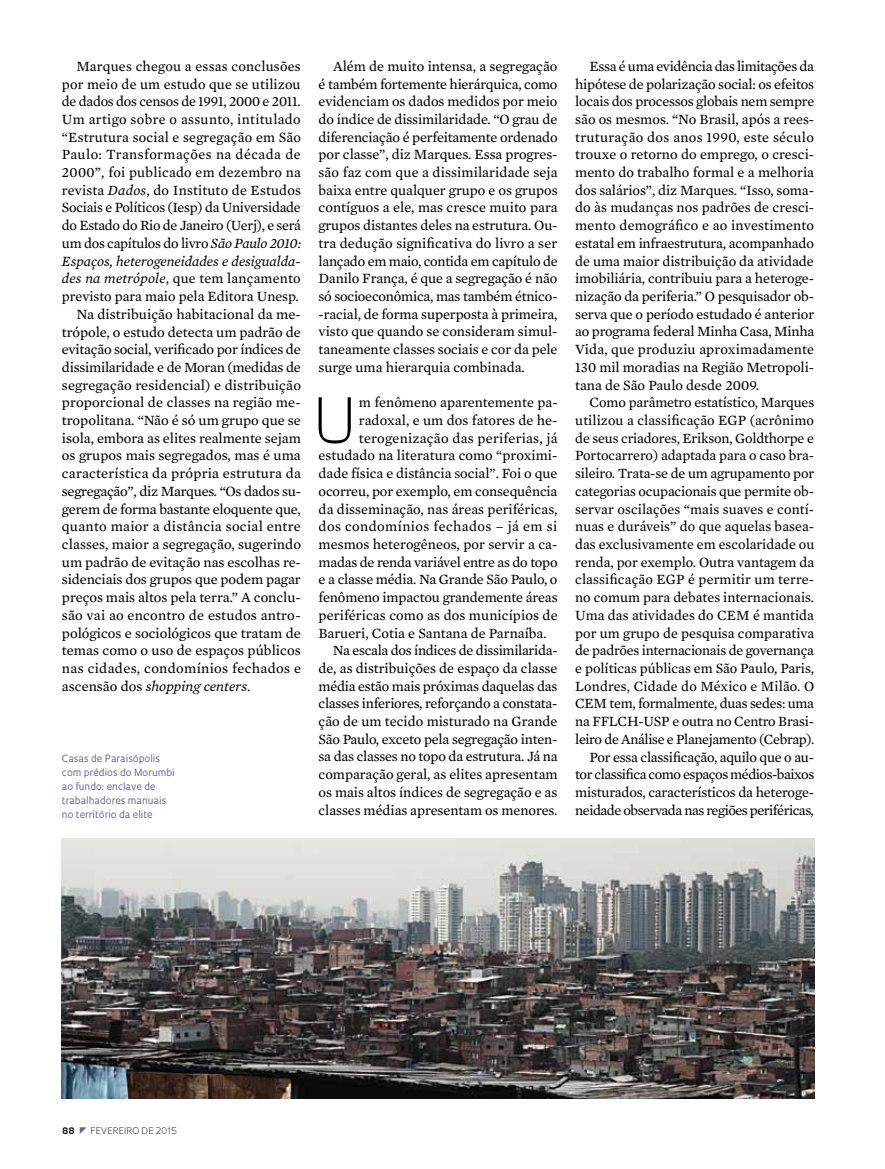
<style>
.page{position:relative;width:885px;height:1169px;background:#fff}
.page>*{position:absolute;margin:0;border:0;box-sizing:border-box;transform-origin:0 0}
.t1{font:300 60.45px "Oculum";color:#000}
.t2{font:14.4px/17.7px "Mercury Text G2";color:#000;text-align:justify}
.t3{font:14.4px "Mercury Text G2";letter-spacing:-.02em;color:#000}
.t4{font:14.4px "Mercury Text G2";letter-spacing:.02em;color:#000}
.t5{font:italic 14.4px "Mercury Text G2";color:#000}
.t6{font:14.4px "Mercury Text G2";letter-spacing:.025em;color:#000}
.t7{font:14.4px "Mercury Text G2";letter-spacing:.035em;color:#000}
.t8{font:14.4px "Mercury Text G2";letter-spacing:.03em;color:#000}
.t9{font:9.75px/14.1px "Oculum";color:#625d97}
.t10{font:300 8.7px "Oculum";letter-spacing:.015em;color:#000}
.t11{font:700 8.7px "Oculum";color:#000}
.s1{font-style:italic}
.s2{font-style:normal}
</style>
<div class="page">
<img style="left:62px;top:838px;width:752px;height:260px">
<p class="t2" style="left:76px;top:56px;width:226px">Marques chegou a essas conclusões</p>
<p class="t2" style="left:62px;top:74px;width:240px">por meio de um estudo que se utilizou</p>
<p class="t3" style="left:62px;top:91px;width:240px">de dados dos censos de 1991, 2000 e 2011.</p>
<p class="t6" style="left:62px;top:109px;width:240px">Um artigo sobre o assunto, intitulado</p>
<p class="t2" style="left:62px;top:127px;width:241px">“Estrutura social e segregação em São</p>
<p class="t7" style="left:62px;top:144px;width:240px">Paulo: Transformações na década de</p>
<p class="t4" style="left:62px;top:162px;width:240px">2000”, foi publicado em dezembro na</p>
<p class="t2" style="left:62px;top:180px;width:241px">revista <span class="s1">Dados</span>, do Instituto de Estudos</p>
<p class="t3" style="left:62px;top:197px;width:240px">Sociais e Políticos (Iesp) da Universidade</p>
<p class="t3" style="left:62px;top:215px;width:240px">do Estado do Rio de Janeiro (Uerj), e será</p>
<p class="t3" style="left:62px;top:233px;width:240px">um dos capítulos do livro <span class="s1">São Paulo 2010:</span></p>
<p class="t5" style="left:62px;top:250px;width:240px">Espaços, heterogeneidades e desigualda-</p>
<p class="t2" style="left:62px;top:269px;width:240px"><span class="s1">des na metrópole</span>, que tem lançamento</p>
<p class="t2" style="left:62px;top:287px;width:238px">previsto para maio pela Editora Unesp.</p>
<p class="t2" style="left:76px;top:304px;width:226px">Na distribuição habitacional da me-</p>
<p class="t2" style="left:62px;top:322px;width:240px">trópole, o estudo detecta um padrão de</p>
<p class="t3" style="left:62px;top:339px;width:240px">evitação social, verificado por índices de</p>
<p class="t3" style="left:62px;top:357px;width:241px">dissimilaridade e de Moran (medidas de</p>
<p class="t2" style="left:62px;top:375px;width:241px">segregação residencial) e distribuição</p>
<p class="t2" style="left:62px;top:393px;width:240px">proporcional de classes na região me-</p>
<p class="t2" style="left:62px;top:410px;width:240px">tropolitana. “Não é só um grupo que se</p>
<p class="t2" style="left:62px;top:428px;width:241px">isola, embora as elites realmente sejam</p>
<p class="t2" style="left:62px;top:446px;width:240px">os grupos mais segregados, mas é uma</p>
<p class="t2" style="left:62px;top:464px;width:241px">característica da própria estrutura da</p>
<p class="t3" style="left:62px;top:480px;width:241px">segregação”, diz Marques. “Os dados su-</p>
<p class="t2" style="left:62px;top:499px;width:240px">gerem de forma bastante eloquente que,</p>
<p class="t4" style="left:62px;top:516px;width:240px">quanto maior a distância social entre</p>
<p class="t2" style="left:62px;top:534px;width:241px">classes, maior a segregação, sugerindo</p>
<p class="t2" style="left:62px;top:552px;width:240px">um padrão de evitação nas escolhas re-</p>
<p class="t2" style="left:62px;top:570px;width:240px">sidenciais dos grupos que podem pagar</p>
<p class="t2" style="left:62px;top:587px;width:240px">preços mais altos pela terra.” A conclu-</p>
<p class="t2" style="left:62px;top:605px;width:240px">são vai ao encontro de estudos antro-</p>
<p class="t2" style="left:62px;top:623px;width:240px">pológicos e sociológicos que tratam de</p>
<p class="t2" style="left:62px;top:641px;width:240px">temas como o uso de espaços públicos</p>
<p class="t4" style="left:62px;top:657px;width:241px">nas cidades, condomínios fechados e</p>
<p class="t5" style="left:62px;top:675px;width:190px"><span class="s2">ascensão dos</span> shopping centers<span class="s2">.</span></p>
<p class="t9" style="left:62px;top:750px;width:114px">Casas de Paraisópolis com prédios do Morumbi ao fundo: enclave de trabalhadores manuais no território da elite</p>
<p class="t2" style="left:319px;top:56px;width:241px;text-indent:14px">Além de muito intensa, a segregação é também fortemente hierárquica, como evidenciam os dados medidos por meio do índice de dissimilaridade. “O grau de diferenciação é perfeitamente ordenado por classe”, diz Marques. Essa progres&shy;são faz com que a dissimilaridade seja baixa entre qualquer grupo e os grupos contíguos a ele, mas cresce muito para grupos distantes deles na estrutura. Ou&shy;tra dedução significativa do livro a ser lançado em maio, contida em capítulo de Danilo França, é que a segregação é não só socioeconômica, mas também étnico--racial, de forma superposta à primeira, visto que quando se consideram simul&shy;taneamente classes sociais e cor da pele surge uma hierarquia combinada.</p>
<h1 class="t1" style="left:313px;top:379px;width:46px">U</h1>
<p class="t2" style="left:359px;top:393px;width:200px">m fenômeno aparentemente pa-</p>
<p class="t2" style="left:359px;top:411px;width:200px">radoxal, e um dos fatores de he-</p>
<p class="t2" style="left:359px;top:428px;width:200px">terogenização das periferias, já</p>
<p class="t2" style="left:319px;top:446px;width:240px">estudado na literatura como “proximi-</p>
<p class="t2" style="left:319px;top:464px;width:240px">dade física e distância social”. Foi o que</p>
<p class="t2" style="left:319px;top:481px;width:240px">ocorreu, por exemplo, em consequência</p>
<p class="t2" style="left:319px;top:499px;width:240px">da disseminação, nas áreas periféricas,</p>
<p class="t8" style="left:319px;top:516px;width:240px">dos condomínios fechados – já em si</p>
<p class="t2" style="left:319px;top:534px;width:240px">mesmos heterogêneos, por servir a ca-</p>
<p class="t3" style="left:319px;top:551px;width:241px">madas de renda variável entre as do topo</p>
<p class="t2" style="left:319px;top:570px;width:240px">e a classe média. Na Grande São Paulo, o</p>
<p class="t2" style="left:319px;top:587px;width:241px">fenômeno impactou grandemente áreas</p>
<p class="t2" style="left:319px;top:605px;width:241px">periféricas como as dos municípios de</p>
<p class="t2" style="left:319px;top:623px;width:230px">Barueri, Cotia e Santana de Parnaíba.</p>
<p class="t3" style="left:333px;top:640px;width:226px">Na escala dos índices de dissimilarida-</p>
<p class="t2" style="left:319px;top:658px;width:240px">de, as distribuições de espaço da classe</p>
<p class="t2" style="left:319px;top:676px;width:240px">média estão mais próximas daquelas das</p>
<p class="t3" style="left:319px;top:693px;width:240px">classes inferiores, reforçando a constata-</p>
<p class="t2" style="left:319px;top:711px;width:240px">ção de um tecido misturado na Grande</p>
<p class="t2" style="left:319px;top:729px;width:240px">São Paulo, exceto pela segregação inten-</p>
<p class="t2" style="left:319px;top:747px;width:241px">sa das classes no topo da estrutura. Já na</p>
<p class="t2" style="left:319px;top:764px;width:241px">comparação geral, as elites apresentam</p>
<p class="t2" style="left:319px;top:782px;width:240px">os mais altos índices de segregação e as</p>
<p class="t2" style="left:319px;top:800px;width:241px">classes médias apresentam os menores.</p>
<p class="t2" style="left:575px;top:56px;width:241px;text-indent:14px">Essa é uma evidência das limitações da hipótese de polarização social: os efeitos locais dos processos globais nem sempre são os mesmos. “No Brasil, após a rees&shy;truturação dos anos 1990, este século trouxe o retorno do emprego, o cresci&shy;mento do trabalho formal e a melhoria dos salários”, diz Marques. “Isso, soma&shy;do às mudanças nos padrões de cresci&shy;mento demográfico e ao investimento estatal em infraestrutura, acompanhado de uma maior distribuição da atividade imobiliária, contribuiu para a heteroge&shy;nização da periferia.” O pesquisador ob&shy;serva que o período estudado é anterior ao programa federal Minha Casa, Minha Vida, que produziu aproximadamente 130 mil moradias na Região Metropoli&shy;tana de São Paulo desde 2009.</p>
<p class="t2" style="left:575px;top:393px;width:241px;text-align:right">Como parâmetro estatístico, Marques utilizou a classificação EGP (acrônimo de seus criadores, Erikson, Goldthorpe e Portocarrero) adaptada para o caso bra&shy;sileiro. Trata-se de um agrupamento por categorias ocupacionais que permite ob&shy;servar oscilações “mais suaves e contí&shy;nuas e duráveis” do que aquelas basea&shy;das exclusivamente em escolaridade ou renda, por exemplo. Outra vantagem da classificação EGP é permitir um terre&shy;no comum para debates internacionais.<br>Uma das atividades do CEM é mantida por um grupo de pesquisa comparativa de padrões internacionais de governança e políticas públicas em São Paulo, Paris, Londres, Cidade do México e Milão. O CEM tem, formalmente, duas sedes: uma na FFLCH-USP e outra no Centro Brasi&shy;leiro de Análise e Planejamento (Cebrap).<br>Por essa classificação, aquilo que o au&shy;tor classifica como espaços médios-baixos misturados, característicos da heteroge&shy;neidade observada nas regiões periféricas,</p>
<p class="t11" style="left:62px;top:1124px;width:14px">88</p>
<p class="t10" style="left:90px;top:1124px;width:88px">FEVEREIRO DE 2015</p>
</div>
